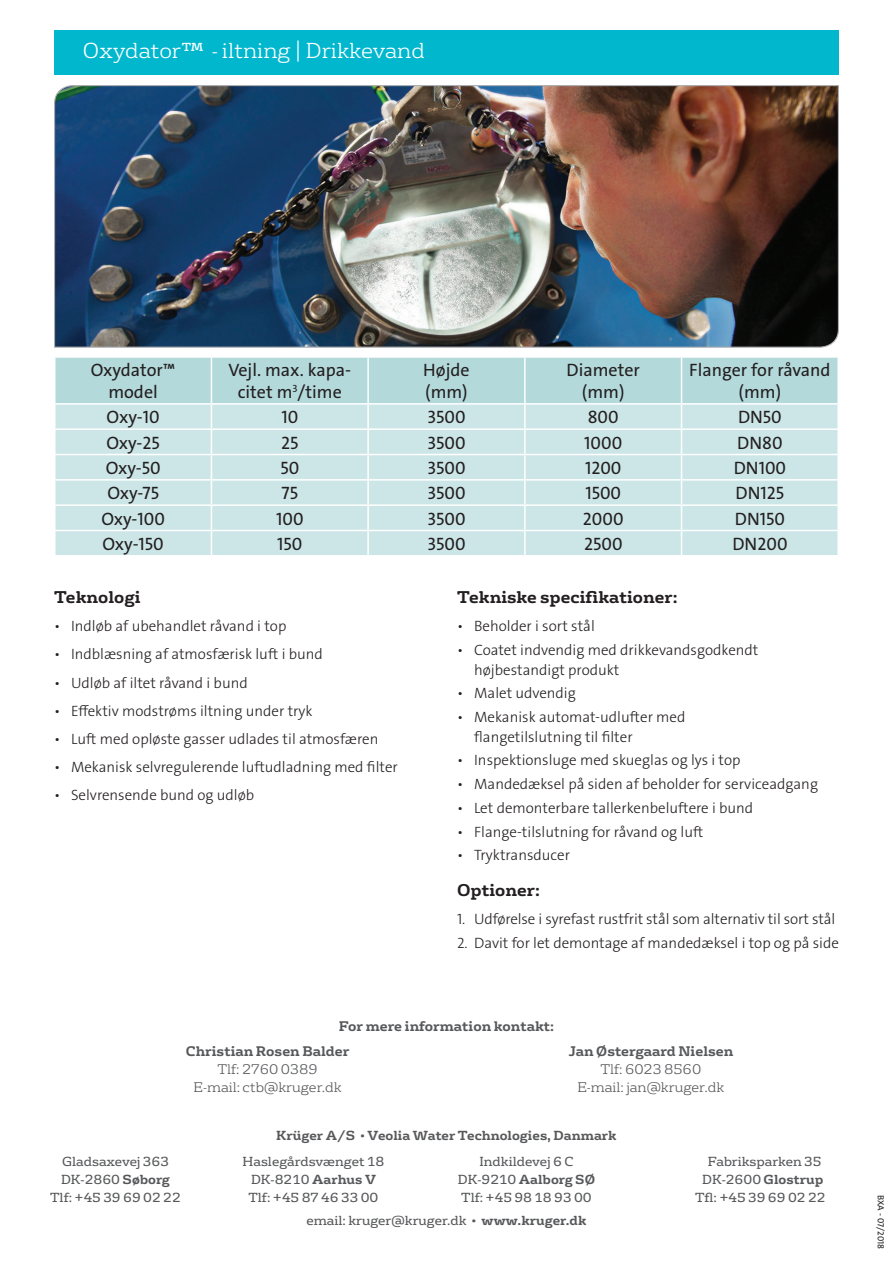
<style>
.page{position:relative;width:893px;height:1263px;background:#fff}
.page>*{position:absolute;margin:0;border:0;box-sizing:border-box;transform-origin:0 0}
.t1{font:300 21px "FS Rufus";color:#fff}
.t2{font:18px/21.6px "The Sans Veolia W5 Pla";color:#231f20;text-align:center}
.t3{font:700 16.5px "FS Rufus";color:#231f20}
.t4{font:15px/19.5px "The Sans Veolia W3 Lig";color:#231f20}
.t5{font:700 13.5px "FS Rufus";color:#57585a}
.t6{font:300 13.5px/18px "FS Rufus";color:#57585a;text-align:center}
.t7{font:12.75px "FS Rufus";color:#57585a}
.t8{font:700 12.75px "FS Rufus";color:#57585a}
.t9{font:9px "The Sans Veolia W5 Pla";letter-spacing:-.005em;color:#231f20}
.s1{font-weight:400}
.s2{font-weight:700}
</style>
<div class="page">
<div style="left:54px;top:30px;width:785px;height:44px;background:#00b7ce"></div>
<img style="left:54px;top:85px;width:785px;height:263px">
<svg style="left:55px;top:357px;width:783px;height:198px"></svg>
<hr style="left:837px;top:531px;width:2px;height:24px;background:#fff">
<h1 class="t1" style="left:83px;top:34px;width:343px">Oxydator™ - iltning | Drikkevand</h1>
<p class="t2" style="left:91px;top:359px;width:86px">Oxydator™ model</p>
<p class="t2" style="left:228px;top:359px;width:124px">Vejl. max. kapa&shy;citet m<sup>3</sup>/time</p>
<p class="t2" style="left:423px;top:359px;width:48px;text-align:left">Højde (mm)</p>
<p class="t2" style="left:566px;top:359px;width:75px">Diameter (mm)</p>
<p class="t2" style="left:689px;top:359px;width:143px">Flanger for råvand (mm)</p>
<p class="t2" style="left:107px;top:406px;width:54px">Oxy-10</p>
<p class="t2" style="left:281px;top:406px;width:18px">10</p>
<p class="t2" style="left:427px;top:406px;width:40px">3500</p>
<p class="t2" style="left:588px;top:406px;width:33px">800</p>
<p class="t2" style="left:738px;top:406px;width:45px">DN50</p>
<p class="t2" style="left:106px;top:432px;width:55px">Oxy-25</p>
<p class="t2" style="left:281px;top:432px;width:19px">25</p>
<p class="t2" style="left:427px;top:432px;width:40px">3500</p>
<p class="t2" style="left:584px;top:432px;width:40px">1000</p>
<p class="t2" style="left:737px;top:432px;width:47px">DN80</p>
<p class="t2" style="left:106px;top:457px;width:56px">Oxy-50</p>
<p class="t2" style="left:280px;top:457px;width:20px">50</p>
<p class="t2" style="left:427px;top:457px;width:40px">3500</p>
<p class="t2" style="left:585px;top:457px;width:38px">1200</p>
<p class="t2" style="left:734px;top:457px;width:54px">DN100</p>
<p class="t2" style="left:107px;top:482px;width:53px">Oxy-75</p>
<p class="t2" style="left:282px;top:482px;width:18px">75</p>
<p class="t2" style="left:427px;top:482px;width:40px">3500</p>
<p class="t2" style="left:585px;top:482px;width:37px">1500</p>
<p class="t2" style="left:736px;top:482px;width:50px">DN125</p>
<p class="t2" style="left:101px;top:508px;width:65px">Oxy-100</p>
<p class="t2" style="left:276px;top:508px;width:29px">100</p>
<p class="t2" style="left:427px;top:508px;width:40px">3500</p>
<p class="t2" style="left:583px;top:508px;width:42px">2000</p>
<p class="t2" style="left:735px;top:508px;width:52px">DN150</p>
<p class="t2" style="left:103px;top:533px;width:63px">Oxy-150</p>
<p class="t2" style="left:277px;top:533px;width:27px">150</p>
<p class="t2" style="left:427px;top:533px;width:40px">3500</p>
<p class="t2" style="left:584px;top:533px;width:40px">2500</p>
<p class="t2" style="left:732px;top:533px;width:57px">DN200</p>
<p class="t3" style="left:54px;top:583px;width:88px">Teknologi</p>
<p class="t4" style="left:54px;top:617px;width:234px">• Indløb af ubehandlet råvand i top</p>
<p class="t4" style="left:54px;top:645px;width:270px">• Indblæsning af atmosfærisk luft i bund</p>
<p class="t4" style="left:54px;top:673px;width:195px">• Udløb af iltet råvand i bund</p>
<p class="t4" style="left:54px;top:701px;width:260px">• Effektiv modstrøms iltning under tryk</p>
<p class="t4" style="left:54px;top:729px;width:326px">• Luft med opløste gasser udlades til atmosfæren</p>
<p class="t4" style="left:54px;top:757px;width:345px">• Mekanisk selvregulerende luftudladning med filter</p>
<p class="t4" style="left:54px;top:785px;width:202px">• Selvrensende bund og udløb</p>
<p class="t3" style="left:457px;top:583px;width:222px">Tekniske specifikationer:</p>
<p class="t4" style="left:457px;top:617px;width:139px">• Beholder i sort stål</p>
<p class="t4" style="left:474px;top:640px;width:286px;text-indent:-17px">• Coatet indvendig med drikkevandsgodkendt højbestandigt produkt</p>
<p class="t4" style="left:457px;top:684px;width:120px">• Malet udvendig</p>
<p class="t4" style="left:474px;top:707px;width:213px;text-indent:-17px">• Mekanisk automat-udlufter med flangetilslutning til filter</p>
<p class="t4" style="left:457px;top:751px;width:285px">• Inspektionsluge med skueglas og lys i top</p>
<p class="t4" style="left:457px;top:774px;width:362px">• Mandedæksel på siden af beholder for serviceadgang</p>
<p class="t4" style="left:457px;top:798px;width:298px">• Let demonterbare tallerkenbeluftere i bund</p>
<p class="t4" style="left:457px;top:822px;width:248px">• Flange-tilslutning for råvand og luft</p>
<p class="t4" style="left:457px;top:846px;width:114px">• Tryktransducer</p>
<p class="t3" style="left:457px;top:875px;width:84px">Optioner:</p>
<p class="t4" style="left:457px;top:909px;width:380px">1. Udførelse i syrefast rustfrit stål som alternativ til sort stål</p>
<p class="t4" style="left:457px;top:933px;width:383px">2. Davit for let demontage af mandedæksel i top og på side</p>
<p class="t5" style="left:339px;top:1014px;width:217px">For mere information kontakt:</p>
<p class="t5" style="left:568px;top:1040px;width:166px">Jan Østergaard Nielsen</p>
<p class="t6" style="left:577px;top:1059px;width:148px">Tlf: 6023 8560<br>E-mail: jan@kruger.dk</p>
<p class="t8" style="left:276px;top:1124px;width:342px">Krüger A/S <span class="s1">•</span> Veolia Water Technologies, Danmark</p>
<p class="t5" style="left:186px;top:1040px;width:165px">Christian Rosen Balder</p>
<p class="t6" style="left:194px;top:1059px;width:150px">Tlf: 2760 0389<br>E-mail: ctb@kruger.dk</p>
<p class="t7" style="left:62px;top:1151px;width:108px">Gladsaxevej 363</p>
<p class="t7" style="left:243px;top:1151px;width:143px">Haslegårdsvænget 18</p>
<p class="t7" style="left:479px;top:1151px;width:96px">Indkildevej 6 C</p>
<p class="t7" style="left:708px;top:1151px;width:115px">Fabriksparken 35</p>
<p class="t7" style="left:61px;top:1169px;width:110px">DK-2860 <span class="s2">Søborg</span></p>
<p class="t7" style="left:251px;top:1169px;width:127px">DK-8210 <span class="s2">Aarhus V</span></p>
<p class="t8" style="left:458px;top:1169px;width:139px"><span class="s1">DK-9210</span> Aalborg SØ</p>
<p class="t8" style="left:702px;top:1169px;width:123px"><span class="s1">DK-2600</span> Glostrup</p>
<p class="t7" style="left:50px;top:1187px;width:132px">Tlf: +45 39 69 02 22</p>
<p class="t7" style="left:249px;top:1187px;width:131px">Tlf: +45 87 46 33 00</p>
<p class="t7" style="left:461px;top:1187px;width:132px">Tlf: +45 98 18 93 00</p>
<p class="t7" style="left:695px;top:1187px;width:132px">Tfl: +45 39 69 02 22</p>
<p class="t7" style="left:306px;top:1210px;width:282px">email: kruger@kruger.dk • <span class="s2">www.kruger.dk</span></p>
<p class="t9" style="left:887px;top:1195px;width:55px;rotate:90deg">BXA - 07/2018</p>
</div>
